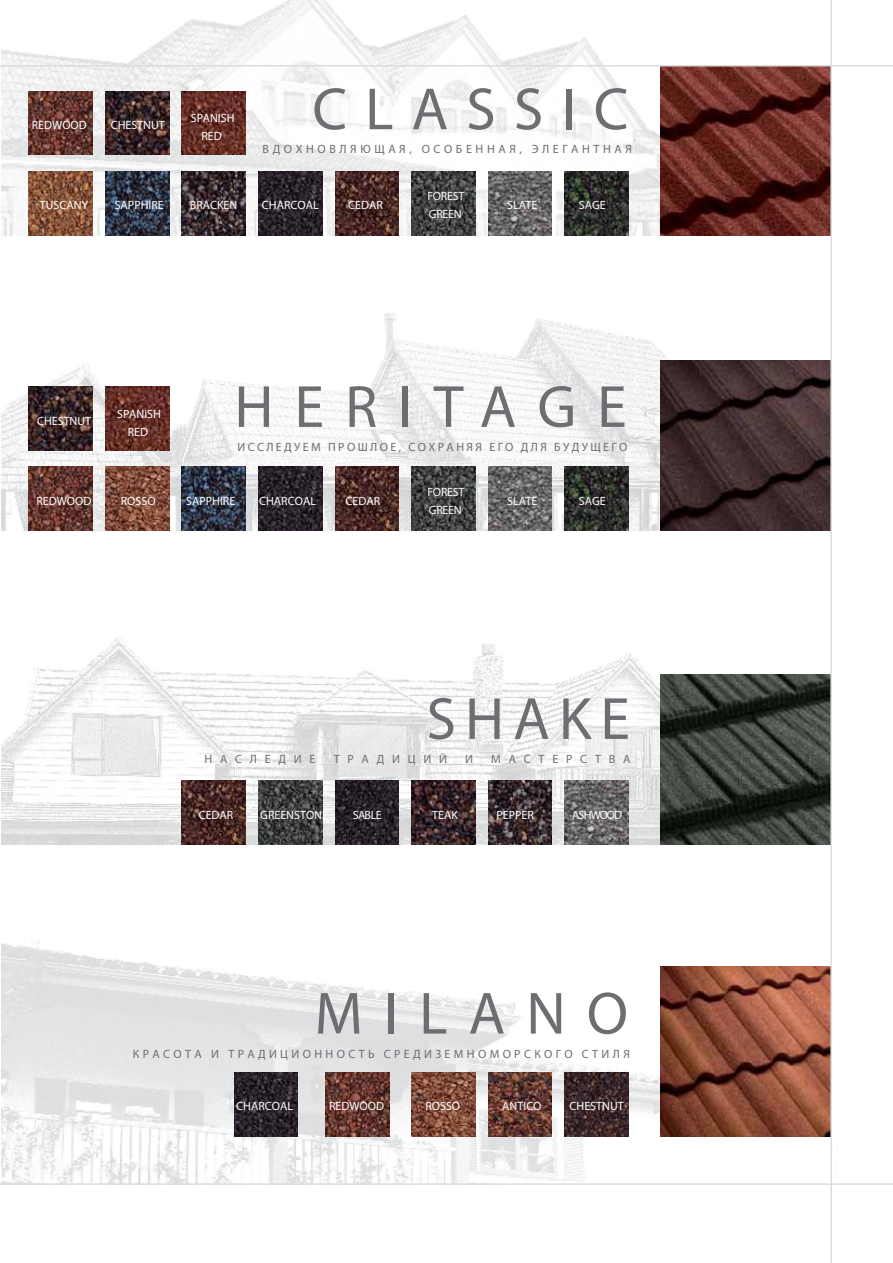
<style>
.page{position:relative;width:893px;height:1263px;background:#fff}
.page>*{position:absolute;margin:0;border:0;box-sizing:border-box;transform-origin:0 0}
.t1{font:300 60px "Futura";letter-spacing:.325em;color:#6d6e71}
.t2{font:300 60px "Futura";letter-spacing:.35em;color:#6d6e71}
.t3{font:300 60px "Futura";letter-spacing:.3em;color:#6d6e71}
.t4{font:condensed 12px/18px "Futura";color:#fff;text-align:center}
.t5{font:300 12px "Futura";letter-spacing:.28em;color:#6d6e71}
.t6{font:300 12px "Futura";letter-spacing:.2em;color:#6d6e71}
.t7{font:300 12px "Futura";letter-spacing:.3em;color:#6d6e71}
.t8{font:300 12px "Futura";letter-spacing:.65em;color:#6d6e71}
.t9{font:condensed 12px/18px "Futura";letter-spacing:-.02em;color:#fff}
.t10{font:condensed 12px "Futura";letter-spacing:-.095em;color:#fff}
</style>
<div class="page">
<img style="left:1px;top:313px;width:829px;height:218px">
<img style="left:1px;top:638px;width:660px;height:206px">
<img style="left:1px;top:940px;width:837px;height:243px">
<img style="left:1px;top:0;width:659px;height:235px">
<img style="left:661px;top:361px;width:169px;height:170px">
<img style="left:661px;top:674px;width:169px;height:170px">
<img style="left:661px;top:966px;width:169px;height:171px">
<img style="left:660px;top:67px;width:170px;height:168px">
<img style="left:29px;top:171px;width:64px;height:64px">
<img style="left:105px;top:171px;width:64px;height:64px">
<img style="left:182px;top:171px;width:64px;height:64px">
<img style="left:258px;top:171px;width:64px;height:64px">
<img style="left:234px;top:1072px;width:64px;height:64px">
<img style="left:335px;top:171px;width:64px;height:64px">
<img style="left:412px;top:171px;width:63px;height:64px">
<img style="left:488px;top:171px;width:64px;height:64px">
<img style="left:565px;top:171px;width:63px;height:64px">
<img style="left:29px;top:91px;width:64px;height:64px">
<img style="left:182px;top:91px;width:64px;height:64px">
<img style="left:105px;top:91px;width:64px;height:64px">
<img style="left:325px;top:1073px;width:64px;height:64px">
<img style="left:105px;top:467px;width:64px;height:64px">
<img style="left:182px;top:467px;width:64px;height:64px">
<img style="left:258px;top:467px;width:64px;height:64px">
<img style="left:335px;top:467px;width:64px;height:64px">
<img style="left:412px;top:467px;width:63px;height:64px">
<img style="left:488px;top:467px;width:64px;height:64px">
<img style="left:565px;top:467px;width:63px;height:64px">
<img style="left:29px;top:467px;width:64px;height:64px">
<img style="left:105px;top:387px;width:64px;height:63px">
<img style="left:29px;top:387px;width:64px;height:63px">
<img style="left:335px;top:781px;width:64px;height:63px">
<img style="left:412px;top:781px;width:63px;height:63px">
<img style="left:488px;top:781px;width:64px;height:63px">
<img style="left:565px;top:781px;width:63px;height:63px">
<img style="left:258px;top:781px;width:64px;height:63px">
<img style="left:182px;top:781px;width:64px;height:63px">
<img style="left:412px;top:1073px;width:63px;height:64px">
<img style="left:488px;top:1073px;width:64px;height:64px">
<img style="left:565px;top:1073px;width:63px;height:64px">
<hr style="left:830px;top:0;width:2px;height:1263px;background:#dcddde">
<hr style="left:0;top:65px;width:893px;height:2px;background:#dcddde">
<hr style="left:0;top:1183px;width:893px;height:2px;background:#dcddde">
<p class="t4" style="left:32px;top:116px;width:57px">REDWOOD</p>
<p class="t4" style="left:111px;top:116px;width:56px">CHESTNUT</p>
<p class="t4" style="left:191px;top:109px;width:45px">SPANISH<br>RED</p>
<h1 class="t3" style="left:312px;top:72px;width:318px">CLASSIC</h1>
<p class="t7" style="left:263px;top:142px;width:371px">ВДОХНОВЛЯЮЩАЯ, ОСОБЕННАЯ, ЭЛЕГАНТНАЯ</p>
<p class="t4" style="left:40px;top:196px;width:50px">TUSCANY</p>
<p class="t4" style="left:115px;top:196px;width:51px">SAPPHIRE</p>
<p class="t4" style="left:190px;top:196px;width:49px">BRACKEN</p>
<p class="t4" style="left:262px;top:196px;width:58px">CHARCOAL</p>
<p class="t4" style="left:348px;top:196px;width:36px">CEDAR</p>
<p class="t9" style="left:427px;top:187px;width:39px">FOREST<br>GREEN</p>
<p class="t4" style="left:507px;top:196px;width:32px">SLATE</p>
<p class="t4" style="left:579px;top:196px;width:28px">SAGE</p>
<p class="t4" style="left:37px;top:412px;width:56px">CHESTNUT</p>
<p class="t4" style="left:117px;top:404px;width:45px">SPANISH<br>RED</p>
<h1 class="t2" style="left:234px;top:370px;width:394px">HERITAGE</h1>
<p class="t6" style="left:237px;top:439px;width:391px">ИССЛЕДУЕМ ПРОШЛОЕ, СОХРАНЯЯ ЕГО ДЛЯ БУДУЩЕГО</p>
<p class="t4" style="left:36px;top:492px;width:57px">REDWOOD</p>
<p class="t4" style="left:121px;top:492px;width:36px">ROSSO</p>
<p class="t4" style="left:186px;top:492px;width:51px">SAPPHIRE</p>
<p class="t4" style="left:259px;top:492px;width:58px">CHARCOAL</p>
<p class="t4" style="left:346px;top:492px;width:36px">CEDAR</p>
<p class="t9" style="left:427px;top:483px;width:39px">FOREST<br>GREEN</p>
<p class="t4" style="left:507px;top:492px;width:32px">SLATE</p>
<p class="t4" style="left:579px;top:492px;width:28px">SAGE</p>
<h1 class="t1" style="left:426px;top:682px;width:205px">SHAKE</h1>
<p class="t8" style="left:204px;top:751px;width:113px">НАСЛЕДИЕ</p>
<p class="t8" style="left:334px;top:751px;width:115px">ТРАДИЦИЙ</p>
<p class="t5" style="left:465px;top:751px;width:9px">И</p>
<p class="t8" style="left:491px;top:751px;width:141px">МАСТЕРСТВА</p>
<p class="t4" style="left:199px;top:805px;width:36px">CEDAR</p>
<p class="t4" style="left:260px;top:805px;width:69px">GREENSTONE</p>
<p class="t4" style="left:353px;top:805px;width:30px">SABLE</p>
<p class="t4" style="left:432px;top:805px;width:27px">TEAK</p>
<p class="t4" style="left:496px;top:805px;width:39px">PEPPER</p>
<p class="t10" style="left:572px;top:807px;width:51px">ASHWOOD</p>
<h1 class="t1" style="left:315px;top:976px;width:315px">MILANO</h1>
<p class="t5" style="left:133px;top:1046px;width:498px">КРАСОТА И ТРАДИЦИОННОСТЬ СРЕДИЗЕМНОМОРСКОГО СТИЛЯ</p>
<p class="t4" style="left:236px;top:1097px;width:58px">CHARCOAL</p>
<p class="t4" style="left:329px;top:1096px;width:57px">REDWOOD</p>
<p class="t4" style="left:425px;top:1097px;width:36px">ROSSO</p>
<p class="t4" style="left:502px;top:1097px;width:41px">ANTICO</p>
<p class="t4" style="left:570px;top:1097px;width:56px">CHESTNUT</p>
</div>
